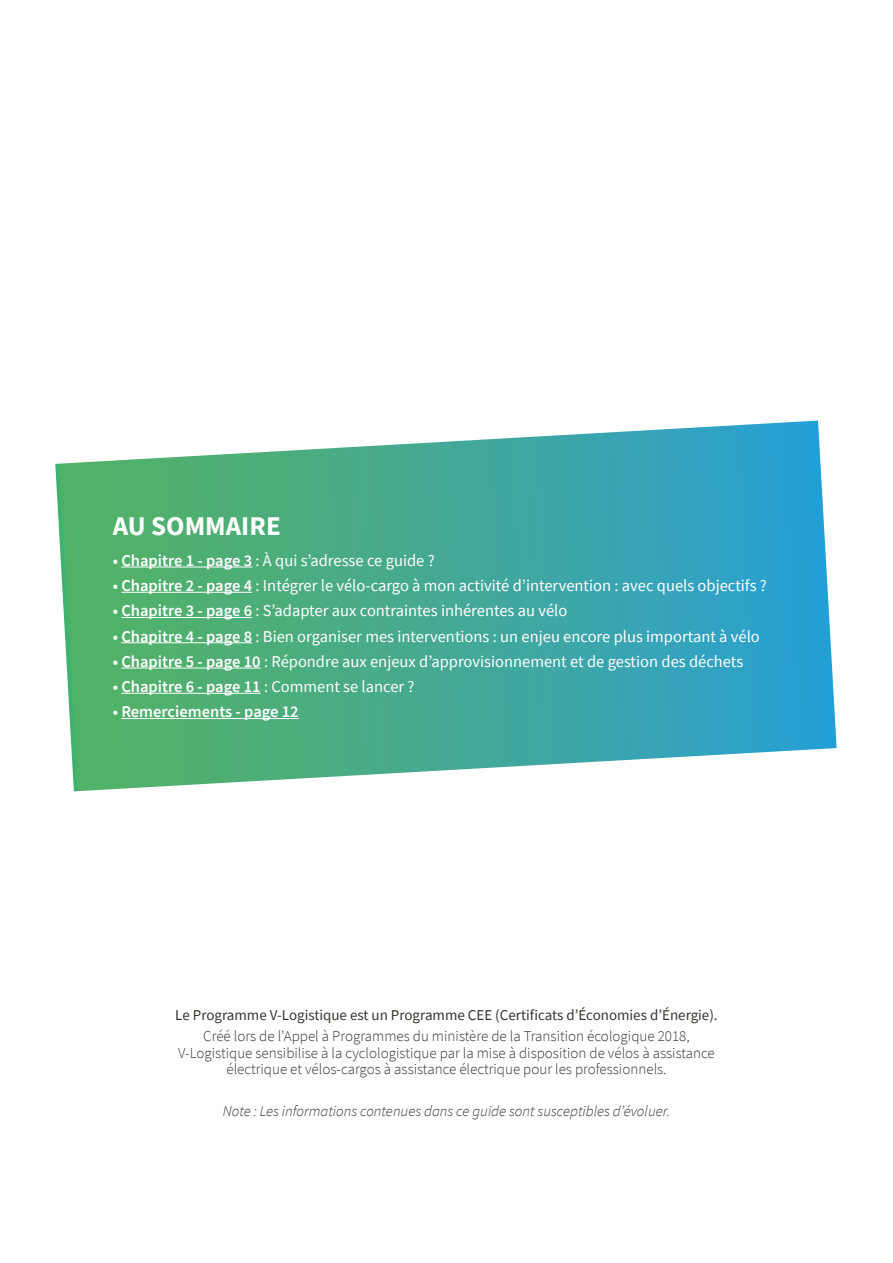
<style>
.page{position:relative;width:893px;height:1263px;background:#fff}
.page>*{position:absolute;margin:0;border:0;box-sizing:border-box;transform-origin:0 0}
.t1{font:700 27px "Source Sans Pro";color:#fff}
.t2{font:16.5px "Source Sans Pro";color:#fff}
.t3{font:600 16.5px "Source Sans Pro";color:#fff}
.t4{font:300 15px/16.5px "Source Sans Pro";color:#39342f;text-align:center}
.t5{font:15px "Source Sans Pro";color:#39342f}
.t6{font:italic 300 15px "Source Sans Pro";color:#39342f}
.s1{font-weight:600}
.s2{font-weight:400}
</style>
<div class="page">
<svg style="left:55px;top:421px;width:782px;height:370px;background:#5bb4a5"></svg>
<hr style="left:121px;top:567px;width:131px;height:1px;background:#fff">
<hr style="left:121px;top:592px;width:131px;height:1px;background:#fff">
<hr style="left:121px;top:617px;width:131px;height:1px;background:#fff">
<hr style="left:121px;top:642px;width:131px;height:1px;background:#fff">
<hr style="left:121px;top:668px;width:140px;height:1px;background:#fff">
<hr style="left:121px;top:693px;width:140px;height:1px;background:#fff">
<hr style="left:121px;top:718px;width:178px;height:1px;background:#fff">
<h1 class="t1" style="left:113px;top:508px;width:170px">AU SOMMAIRE</h1>
<p class="t2" style="left:113px;top:550px;width:324px"><span class="s1">• Chapitre 1 - page 3</span> : À qui s’adresse ce guide ?</p>
<p class="t2" style="left:113px;top:575px;width:656px"><span class="s1">• Chapitre 2 - page 4</span> : Intégrer le vélo-cargo à mon activité d’intervention : avec quels objectifs ?</p>
<p class="t2" style="left:113px;top:600px;width:456px"><span class="s1">• Chapitre 3 - page 6</span> : S’adapter aux contraintes inhérentes au vélo</p>
<p class="t2" style="left:113px;top:625px;width:649px"><span class="s1">• Chapitre 4 - page 8</span> : Bien organiser mes interventions : un enjeu encore plus important à vélo</p>
<p class="t2" style="left:113px;top:651px;width:632px"><span class="s1">• Chapitre 5 - page 10</span> : Répondre aux enjeux d’approvisionnement et de gestion des déchets</p>
<p class="t3" style="left:113px;top:676px;width:303px">• Chapitre 6 - page 11 <span class="s2">: Comment se lancer ?</span></p>
<p class="t3" style="left:113px;top:701px;width:188px">• Remerciements - page 12</p>
<p class="t5" style="left:175px;top:1006px;width:544px">Le Programme V-Logistique est un Programme CEE (Certificats d’Économies d’Énergie).</p>
<p class="t4" style="left:178px;top:1028px;width:538px">Créé lors de l’Appel à Programmes du ministère de la Transition écologique 2018,<br>V-Logistique sensibilise à la cyclologistique par la mise à disposition de vélos à assistance électrique et vélos-cargos à assistance électrique pour les professionnels.</p>
<p class="t6" style="left:223px;top:1101px;width:449px">Note : Les informations contenues dans ce guide sont susceptibles d’évoluer.</p>
</div>
